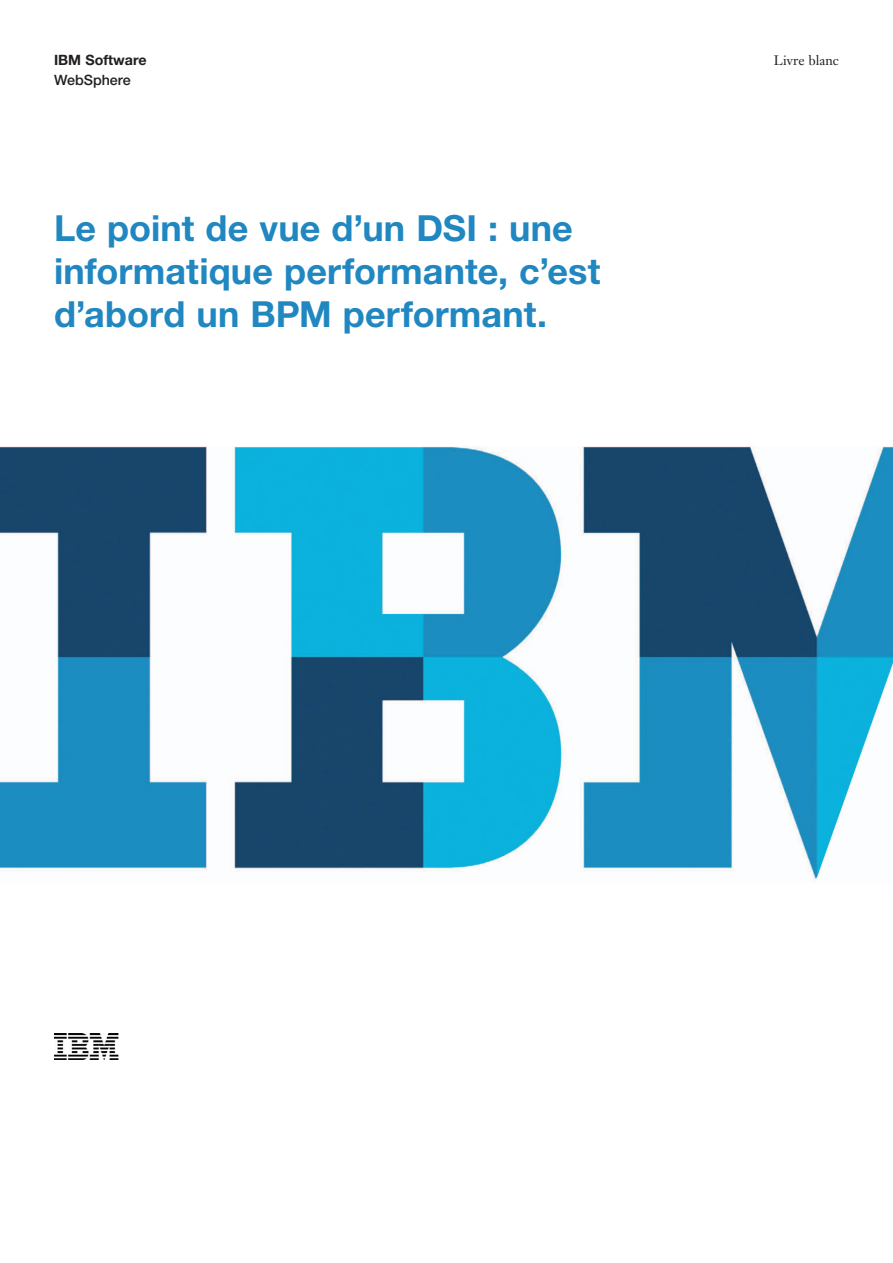
<style>
.page{position:relative;width:893px;height:1263px;background:#fff}
.page>*{position:absolute;margin:0;border:0;box-sizing:border-box;transform-origin:0 0}
.t1{font:700 36px/43.2px "Helvetica Neue";letter-spacing:.005em;color:#2087c1}
.t2{font:700 14.25px "Helvetica Neue";color:#231f20}
.t3{font:500 14.25px "Helvetica Neue";color:#231f20}
.t4{font:13.5px "Janson Text";color:#231f20}
</style>
<div class="page">
<img style="left:0;top:446px;width:893px;height:433px">
<img style="left:54px;top:1033px;width:64px;height:26px">
<p class="t2" style="left:54px;top:51px;width:94px">IBM Software</p>
<p class="t3" style="left:54px;top:71px;width:78px">WebSphere</p>
<p class="t1" style="left:54px;top:206px;width:548px">Le point de vue d’un DSI : une informatique performante, c’est d’abord un BPM performant.</p>
<p class="t4" style="left:774px;top:51px;width:67px">Livre blanc</p>
</div>
